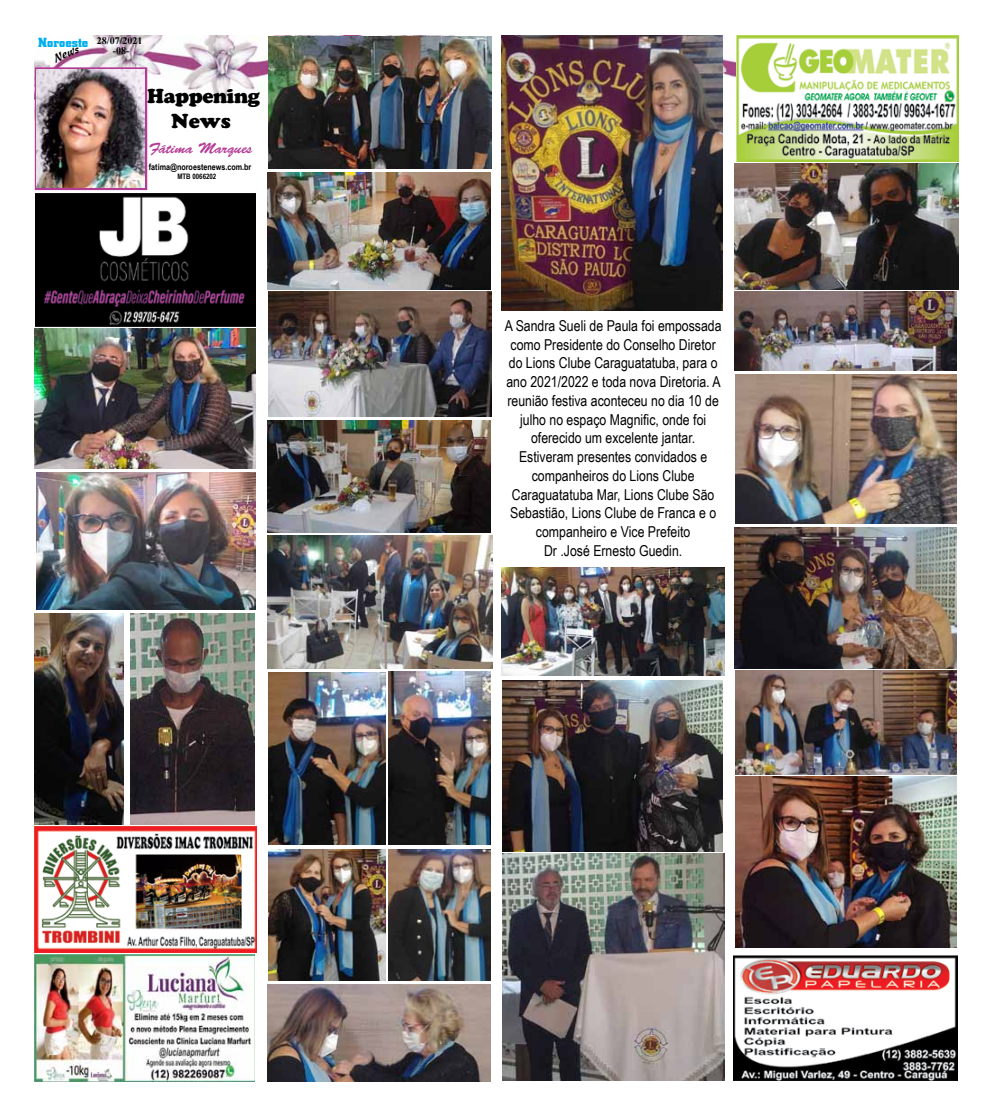
<style>
.page{position:relative;width:993px;height:1117px;background:#fff}
.page>*{position:absolute;margin:0;border:0;box-sizing:border-box;transform-origin:0 0}
.t1{font:20px/24.2px "Cooper Black Std";letter-spacing:-.02em;color:#000;text-align:center}
.t2{font:15px/18.8px "Arial Narrow";color:#000;text-align:center}
.t3{font:15px "Brush Script Std";color:#b43c96}
.t4{font:700 13.75px "City D";letter-spacing:.005em;color:#00aeef}
.t5{font:12.5px "Cassia";color:#000}
.t6{font:700 10px "Times New Roman";color:#000}
.t7{font:700 8.75px "Arial Narrow";color:#000}
.t8{font:700 7.5px "Arial Narrow";color:#000}
</style>
<div class="page">
<img style="left:35px;top:36px;width:455px;height:84px">
<img style="left:500px;top:36px;width:236px;height:83px">
<svg style="left:35px;top:67px;width:112px;height:123px"></svg>
<img style="left:35px;top:826px;width:221px;height:125px">
<img style="left:733px;top:955px;width:224px;height:124px">
<img style="left:35px;top:954px;width:219px;height:127px">
<img style="left:36px;top:69px;width:109px;height:118px">
<img style="left:736px;top:35px;width:221px;height:126px">
<img style="left:36px;top:194px;width:220px;height:132px">
<img style="left:35px;top:328px;width:221px;height:140px">
<img style="left:268px;top:37px;width:223px;height:131px">
<img style="left:267px;top:172px;width:224px;height:245px">
<img style="left:734px;top:163px;width:223px;height:207px">
<img style="left:501px;top:36px;width:221px;height:274px">
<img style="left:501px;top:567px;width:223px;height:108px">
<img style="left:267px;top:420px;width:223px;height:113px">
<img style="left:36px;top:473px;width:220px;height:136px">
<img style="left:35px;top:613px;width:89px;height:211px">
<img style="left:267px;top:535px;width:225px;height:133px">
<img style="left:131px;top:613px;width:123px;height:211px">
<img style="left:268px;top:672px;width:117px;height:172px">
<img style="left:502px;top:680px;width:220px;height:171px">
<img style="left:388px;top:671px;width:102px;height:173px">
<img style="left:502px;top:853px;width:222px;height:227px">
<img style="left:734px;top:528px;width:222px;height:140px">
<img style="left:735px;top:670px;width:221px;height:104px">
<img style="left:268px;top:849px;width:117px;height:131px">
<img style="left:735px;top:776px;width:221px;height:170px">
<img style="left:388px;top:849px;width:102px;height:131px">
<img style="left:267px;top:984px;width:223px;height:97px">
<img style="left:735px;top:374px;width:221px;height:149px">
<p class="t4" style="left:38px;top:35px;width:52px">Noroeste</p>
<p class="t5" style="left:51px;top:52px;width:28px;rotate:-22deg">News</p>
<p class="t6" style="left:97px;top:34px;width:47px">28/07/2021</p>
<p class="t6" style="left:113px;top:43px;width:18px">-08-</p>
<h1 class="t1" style="left:147px;top:84px;width:114px">Happening<br>News</h1>
<p class="t3" style="left:149px;top:140px;width:105px">Fátima Marques</p>
<p class="t7" style="left:149px;top:160px;width:104px">fatima@noroestenews.com.br</p>
<p class="t8" style="left:177px;top:171px;width:40px">MTB 0066202</p>
<p class="t2" style="left:504px;top:315px;width:218px">A Sandra Sueli de Paula foi empossada como Presidente do Conselho Diretor do Lions Clube Caraguatatuba, para o ano 2021/2022 e toda nova Diretoria. A reunião festiva aconteceu no dia 10 de julho no espaço Magnific, onde foi oferecido um excelente jantar.<br>Estiveram presentes convidados e companheiros do Lions Clube Caraguatatuba Mar, Lions Clube São Sebastião, Lions Clube de Franca e o companheiro e Vice Prefeito<br>Dr .José Ernesto Guedin.</p>
</div>
